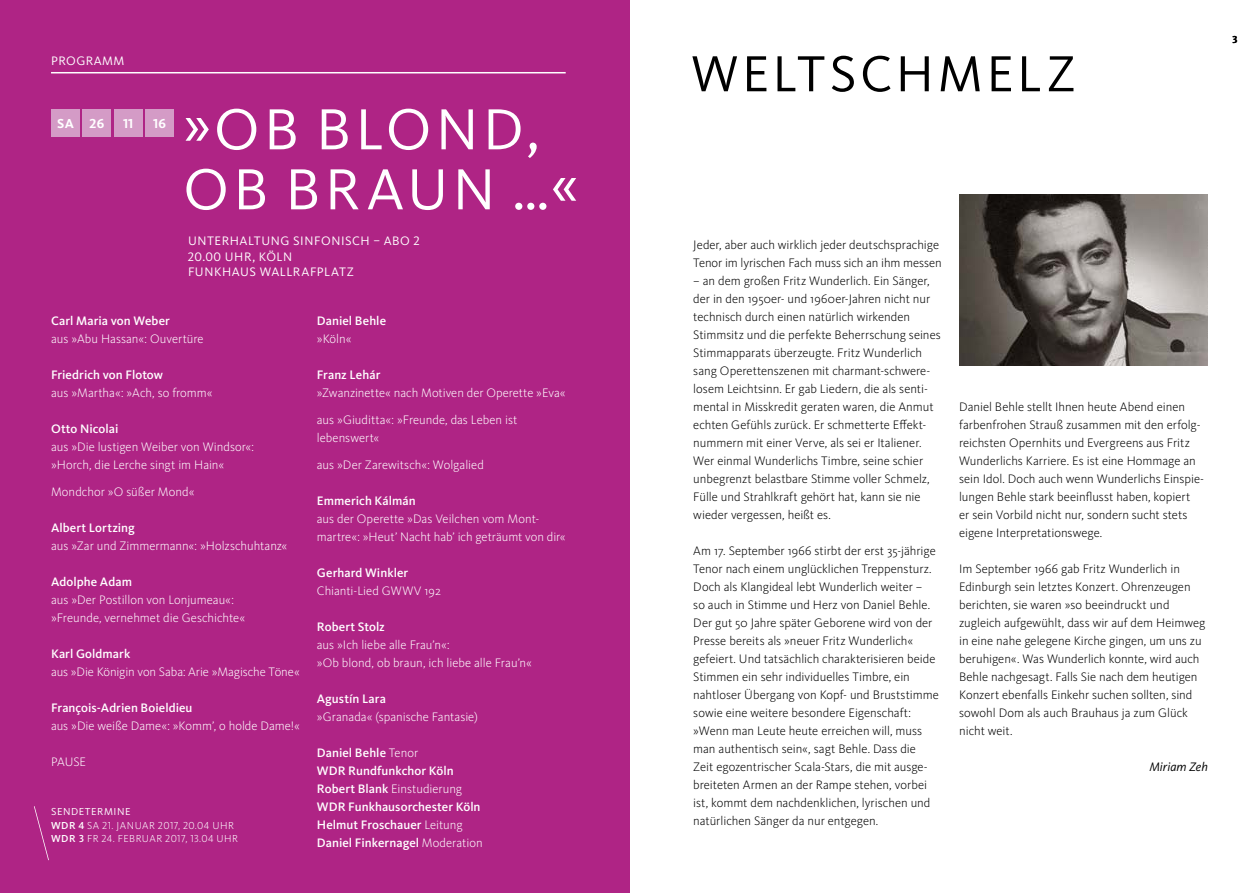
<style>
.page{position:relative;width:1259px;height:893px;background:#fff}
.page>*{position:absolute;margin:0;border:0;box-sizing:border-box;transform-origin:0 0}
.t1{font:60px/60px "WDR Sans";letter-spacing:.075em;color:#fff}
.t2{font:52.5px "WDR Sans";letter-spacing:.07em;color:#000}
.t3{font:700 13.5px "WDR Sans";letter-spacing:.01em;color:#fff}
.t4{font:300 12.75px/18px "WDR Sans";color:#000}
.FLIESSTEXT{font:300 12.75px/18px "WDR Sans";letter-spacing:-.005em;color:#fff}
.FLIESSTEXT-2{font:500 12.75px "WDR Sans";letter-spacing:.005em;color:#fff}
.t5{font:12.75px "WDR Sans";letter-spacing:.045em;color:#fff}
.t6{font:italic 12.75px "WDR Sans";color:#000}
.t7{font:300 10.5px "WDR Sans";letter-spacing:.04em;color:#fff}
.t8{font:10.5px "WDR Sans";letter-spacing:.055em;color:#fff}
.t9{font:700 10.5px "WDR Sans";color:#000}
.s1{font-weight:500}
.s2{font-weight:300}
</style>
<div class="page">
<div style="left:0;top:0;width:629px;height:893px;background:#af2485"></div>
<div style="left:51px;top:109px;width:29px;height:27px;background:#d49bc6"></div>
<div style="left:82px;top:109px;width:29px;height:27px;background:#d49bc6"></div>
<div style="left:114px;top:109px;width:29px;height:27px;background:#d49bc6"></div>
<div style="left:145px;top:109px;width:29px;height:27px;background:#d49bc6"></div>
<hr style="left:51px;top:72px;width:515px;height:1px;background:#fff">
<img style="left:959px;top:195px;width:249px;height:171px">
<svg style="left:34px;top:806px;width:15px;height:54px"></svg>
<p class="t5" style="left:51px;top:53px;width:75px">PROGRAMM</p>
<p class="t3" style="left:57px;top:115px;width:18px">SA</p>
<p class="t3" style="left:89px;top:115px;width:16px">26</p>
<p class="t3" style="left:123px;top:115px;width:12px">11</p>
<p class="t3" style="left:153px;top:115px;width:14px">16</p>
<p class="t1" style="left:183px;top:99px;width:397px">»OB BLOND,<br>OB BRAUN …«</p>
<p class="t5" style="left:188px;top:233px;width:233px">UNTERHALTUNG SINFONISCH – ABO 2</p>
<p class="t5" style="left:188px;top:249px;width:106px">20.00 UHR, KÖLN</p>
<p class="t5" style="left:188px;top:265px;width:167px">FUNKHAUS WALLRAFPLATZ</p>
<p class="FLIESSTEXT-2" style="left:51px;top:313px;width:120px">Carl Maria von Weber</p>
<p class="FLIESSTEXT" style="left:51px;top:330px;width:154px">aus »Abu Hassan«: Ouvertüre</p>
<p class="FLIESSTEXT-2" style="left:51px;top:367px;width:114px">Friedrich von Flotow</p>
<p class="FLIESSTEXT" style="left:51px;top:384px;width:163px">aus »Martha«: »Ach, so fromm«</p>
<p class="FLIESSTEXT-2" style="left:51px;top:421px;width:69px">Otto Nicolai</p>
<p class="FLIESSTEXT" style="left:51px;top:438px;width:204px">aus »Die lustigen Weiber von Windsor«:</p>
<p class="FLIESSTEXT" style="left:51px;top:456px;width:175px">»Horch, die Lerche singt im Hain«</p>
<p class="FLIESSTEXT" style="left:51px;top:483px;width:145px">Mondchor »O süßer Mond«</p>
<p class="FLIESSTEXT-2" style="left:51px;top:520px;width:85px">Albert Lortzing</p>
<p class="FLIESSTEXT" style="left:51px;top:537px;width:238px">aus »Zar und Zimmermann«: »Holzschuhtanz«</p>
<p class="FLIESSTEXT-2" style="left:51px;top:574px;width:82px">Adolphe Adam</p>
<p class="FLIESSTEXT" style="left:51px;top:591px;width:184px">aus »Der Postillon von Lonjumeau«:</p>
<p class="FLIESSTEXT" style="left:51px;top:609px;width:196px">»Freunde, vernehmet die Geschichte«</p>
<p class="FLIESSTEXT-2" style="left:51px;top:646px;width:81px">Karl Goldmark</p>
<p class="FLIESSTEXT" style="left:51px;top:663px;width:250px">aus »Die Königin von Saba: Arie »Magische Töne«</p>
<p class="FLIESSTEXT-2" style="left:51px;top:700px;width:143px">François-Adrien Boieldieu</p>
<p class="FLIESSTEXT" style="left:51px;top:717px;width:250px">aus »Die weiße Dame«: »Komm’, o holde Dame!«</p>
<p class="FLIESSTEXT" style="left:51px;top:753px;width:37px">PAUSE</p>
<p class="t8" style="left:51px;top:805px;width:81px">SENDETERMINE</p>
<p class="t7" style="left:51px;top:819px;width:184px"><span class="s1">WDR 4</span> SA 21. JANUAR 2017, 20.04 UHR</p>
<p class="t7" style="left:51px;top:832px;width:189px"><span class="s1">WDR 3</span> FR 24. FEBRUAR 2017, 13.04 UHR</p>
<p class="FLIESSTEXT-2" style="left:317px;top:313px;width:71px">Daniel Behle</p>
<p class="FLIESSTEXT" style="left:317px;top:330px;width:36px">»Köln«</p>
<p class="FLIESSTEXT-2" style="left:317px;top:367px;width:65px">Franz Lehár</p>
<p class="FLIESSTEXT" style="left:317px;top:384px;width:250px">»Zwanzinette« nach Motiven der Operette »Eva«</p>
<p class="FLIESSTEXT" style="left:317px;top:411px;width:202px">aus »Giuditta«: »Freunde, das Leben ist lebenswert«</p>
<p class="FLIESSTEXT" style="left:317px;top:456px;width:168px">aus »Der Zarewitsch«: Wolgalied</p>
<p class="FLIESSTEXT-2" style="left:317px;top:493px;width:100px">Emmerich Kálmán</p>
<p class="FLIESSTEXT" style="left:317px;top:510px;width:250px">aus der Operette »Das Veilchen vom Mont&shy;martre«: »Heut’ Nacht hab’ ich geträumt von dir«</p>
<p class="FLIESSTEXT-2" style="left:317px;top:565px;width:93px">Gerhard Winkler</p>
<p class="FLIESSTEXT" style="left:317px;top:582px;width:126px">Chianti-Lied GWWV 192</p>
<p class="FLIESSTEXT-2" style="left:317px;top:619px;width:70px">Robert Stolz</p>
<p class="FLIESSTEXT" style="left:317px;top:636px;width:134px">aus »Ich liebe alle Frau’n«:</p>
<p class="FLIESSTEXT" style="left:317px;top:654px;width:217px">»Ob blond, ob braun, ich liebe alle Frau’n«</p>
<p class="FLIESSTEXT-2" style="left:317px;top:691px;width:71px">Agustín Lara</p>
<p class="FLIESSTEXT" style="left:317px;top:708px;width:162px">»Granada« (spanische Fantasie)</p>
<p class="FLIESSTEXT-2" style="left:317px;top:745px;width:103px">Daniel Behle <span class="s2">Tenor</span></p>
<p class="FLIESSTEXT-2" style="left:317px;top:763px;width:138px">WDR Rundfunkchor Köln</p>
<p class="FLIESSTEXT" style="left:317px;top:780px;width:147px"><span class="s1">Robert Blank</span> Einstudierung</p>
<p class="FLIESSTEXT-2" style="left:317px;top:799px;width:165px">WDR Funkhausorchester Köln</p>
<p class="FLIESSTEXT-2" style="left:317px;top:817px;width:147px">Helmut Froschauer <span class="s2">Leitung</span></p>
<p class="FLIESSTEXT-2" style="left:317px;top:835px;width:167px">Daniel Finkernagel <span class="s2">Moderation</span></p>
<p class="t2" style="left:691px;top:42px;width:386px">WELTSCHMELZ</p>
<p class="t9" style="left:1232px;top:33px;width:7px">3</p>
<p class="t4" style="left:693px;top:235px;width:250px">Jeder, aber auch wirklich jeder deutschsprachige<br>Tenor im lyrischen Fach muss sich an ihm messen</p>
<p class="t4" style="left:693px;top:271px;width:249px">– an dem großen Fritz Wunderlich. Ein Sänger, der in den 1950er- und 1960er-Jahren nicht nur technisch durch einen natürlich wirkenden Stimmsitz und die perfekte Beherrschung seines Stimmapparats überzeugte. Fritz Wunderlich sang Operettenszenen mit charmant-schwere&shy;losem Leichtsinn. Er gab Liedern, die als senti&shy;mental in Misskredit geraten waren, die Anmut echten Gefühls zurück. Er schmetterte Effekt&shy;nummern mit einer Verve, als sei er Italiener.<br>Wer einmal Wunderlichs Timbre, seine schier unbegrenzt belastbare Stimme voller Schmelz, Fülle und Strahlkraft gehört hat, kann sie nie wieder vergessen, heißt es.</p>
<p class="t4" style="left:693px;top:541px;width:247px">Am 17. September 1966 stirbt der erst 35-jährige Tenor nach einem unglücklichen Treppensturz.<br>Doch als Klangideal lebt Wunderlich weiter –<br>so auch in Stimme und Herz von Daniel Behle.<br>Der gut 50 Jahre später Geborene wird von der Presse bereits als »neuer Fritz Wunderlich« gefeiert. Und tatsächlich charakterisieren beide Stimmen ein sehr individuelles Timbre, ein nahtloser Übergang von Kopf- und Bruststimme sowie eine weitere besondere Eigenschaft: »Wenn man Leute heute erreichen will, muss man authentisch sein«, sagt Behle. Dass die Zeit egozentrischer Scala-Stars, die mit ausge&shy;breiteten Armen an der Rampe stehen, vorbei ist, kommt dem nachdenklichen, lyrischen und natürlichen Sänger da nur entgegen.</p>
<p class="t4" style="left:959px;top:397px;width:246px">Daniel Behle stellt Ihnen heute Abend einen farbenfrohen Strauß zusammen mit den erfolg&shy;reichsten Opernhits und Evergreens aus Fritz Wunderlichs Karriere. Es ist eine Hommage an sein Idol. Doch auch wenn Wunderlichs Einspie&shy;lungen Behle stark beeinflusst haben, kopiert<br>er sein Vorbild nicht nur, sondern sucht stets eigene Interpretationswege.</p>
<p class="t4" style="left:959px;top:559px;width:248px">Im September 1966 gab Fritz Wunderlich in Edinburgh sein letztes Konzert. Ohrenzeugen berichten, sie waren »so beeindruckt und zugleich aufgewühlt, dass wir auf dem Heimweg in eine nahe gelegene Kirche gingen, um uns zu beruhigen«. Was Wunderlich konnte, wird auch Behle nachgesagt. Falls Sie nach dem heutigen Konzert ebenfalls Einkehr suchen sollten, sind sowohl Dom als auch Brauhaus ja zum Glück nicht weit.</p>
<p class="t6" style="left:1149px;top:759px;width:60px">Miriam Zeh</p>
</div>
